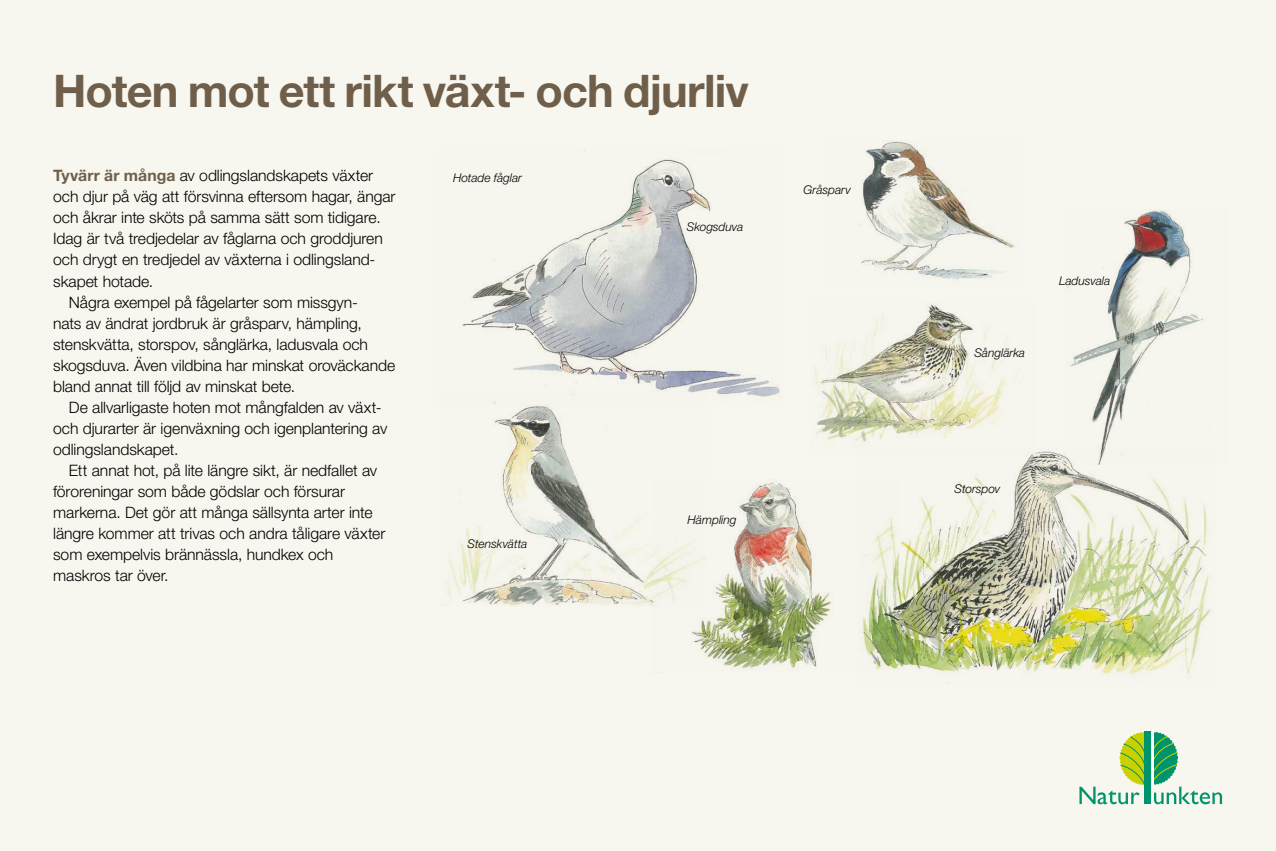
<style>
.page{position:relative;width:1276px;height:851px;background:#fff}
.page>*{position:absolute;margin:0;border:0;box-sizing:border-box;transform-origin:0 0}
.t1{font:700 45px "Helvetica Neue LT Pro";letter-spacing:-.02em;color:#6f5f4a}
.t2{font:300 15.75px "Helvetica Neue LT Pro";letter-spacing:-.005em;color:#000}
.t3{font:italic 300 12px "Helvetica Neue LT Pro";letter-spacing:-.005em;color:#000}
.s1{font-weight:700;color:#6f5f4a}
</style>
<div class="page">
<div style="left:0;top:0;width:1276px;height:850px;background:#f7f6ef"></div>
<svg style="left:1152px;top:731px;width:70px;height:73px"></svg>
<hr style="left:1151px;top:728px;width:2px;height:59px;background:#fff">
<svg style="left:1079px;top:731px;width:65px;height:73px"></svg>
<div style="left:1144px;top:731px;width:7px;height:73px;background:#00946c"></div>
<img style="left:462px;top:152px;width:318px;height:245px">
<img style="left:860px;top:140px;width:155px;height:140px">
<img style="left:1067px;top:209px;width:136px;height:235px">
<img style="left:815px;top:304px;width:193px;height:141px">
<img style="left:652px;top:482px;width:180px;height:188px">
<img style="left:858px;top:444px;width:354px;height:234px">
<img style="left:446px;top:391px;width:260px;height:215px">
<h1 class="t1" style="left:53px;top:63px;width:697px">Hoten mot ett rikt växt- och djurliv</h1>
<p class="t2" style="left:53px;top:166px;width:321px"><span class="s1">Tyvärr är många</span> av odlingslandskapets växter</p>
<p class="t2" style="left:53px;top:187px;width:344px">och djur på väg att försvinna eftersom hagar, ängar</p>
<p class="t2" style="left:53px;top:208px;width:329px">och åkrar inte sköts på samma sätt som tidigare.</p>
<p class="t2" style="left:53px;top:229px;width:331px">Idag är två tredjedelar av fåglarna och groddjuren</p>
<p class="t2" style="left:53px;top:250px;width:324px">och drygt en tredjedel av växterna i odlingsland-</p>
<p class="t2" style="left:53px;top:271px;width:102px">skapet hotade.</p>
<p class="t2" style="left:69px;top:292px;width:291px">Några exempel på fågelarter som missgyn-</p>
<p class="t2" style="left:53px;top:313px;width:310px">nats av ändrat jordbruk är gråsparv, hämpling,</p>
<p class="t2" style="left:53px;top:334px;width:316px">stenskvätta, storspov, sånglärka, ladusvala och</p>
<p class="t2" style="left:53px;top:355px;width:343px">skogsduva. Även vildbina har minskat oroväckande</p>
<p class="t2" style="left:53px;top:376px;width:243px">bland annat till följd av minskat bete.</p>
<p class="t2" style="left:69px;top:397px;width:314px">De allvarligaste hoten mot mångfalden av växt-</p>
<p class="t2" style="left:53px;top:418px;width:336px">och djurarter är igenväxning och igenplantering av</p>
<p class="t2" style="left:53px;top:439px;width:127px">odlingslandskapet.</p>
<p class="t2" style="left:69px;top:460px;width:310px">Ett annat hot, på lite längre sikt, är nedfallet av</p>
<p class="t2" style="left:53px;top:481px;width:293px">föroreningar som både gödslar och försurar</p>
<p class="t2" style="left:53px;top:502px;width:321px">markerna. Det gör att många sällsynta arter inte</p>
<p class="t2" style="left:53px;top:523px;width:334px">längre kommer att trivas och andra tåligare växter</p>
<p class="t2" style="left:53px;top:544px;width:282px">som exempelvis brännässla, hundkex och</p>
<p class="t2" style="left:53px;top:565px;width:117px">maskros tar över.</p>
<p class="t3" style="left:453px;top:171px;width:70px">Hotade fåglar</p>
<p class="t3" style="left:467px;top:536px;width:61px">Stenskvätta</p>
<p class="t3" style="left:687px;top:219px;width:58px">Skogsduva</p>
<p class="t3" style="left:687px;top:512px;width:50px">Hämpling</p>
<p class="t3" style="left:803px;top:182px;width:49px">Gråsparv</p>
<p class="t3" style="left:974px;top:346px;width:52px">Sånglärka</p>
<p class="t3" style="left:1059px;top:274px;width:53px">Ladusvala</p>
<p class="t3" style="left:954px;top:482px;width:47px">Storspov</p>
</div>
